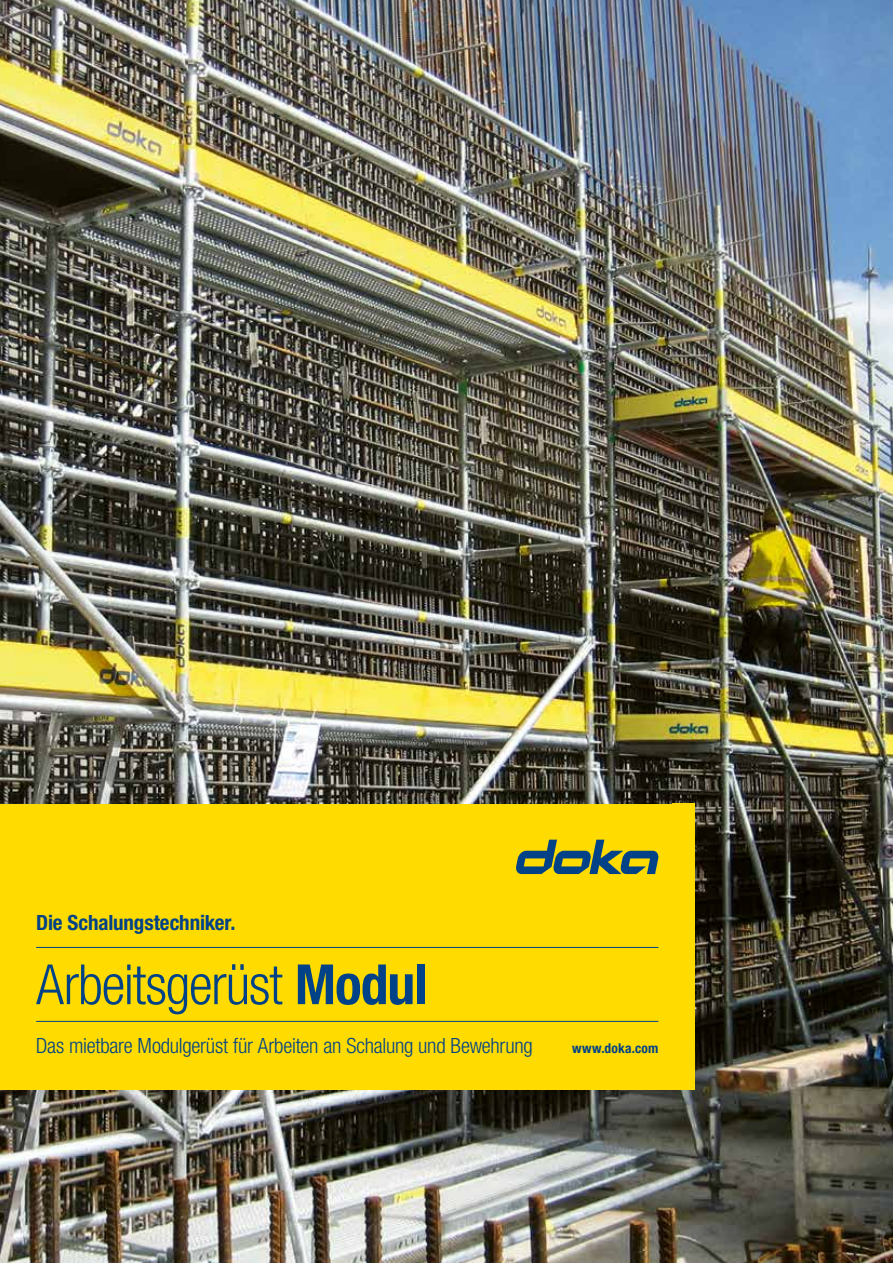
<style>
.page{position:relative;width:893px;height:1263px;background:#fff}
.page>*{position:absolute;margin:0;border:0;box-sizing:border-box;transform-origin:0 0}
.t1{font:300 condensed 55.5px "Helvetica Neue LTW1 G";letter-spacing:-.02em;color:#004287}
.t2{font:300 condensed 21px "Helvetica Neue LTW1 G";letter-spacing:-.015em;color:#004287}
.t3{font:700 condensed 21px "Helvetica Neue LTW1 G";letter-spacing:-.005em;color:#004287}
.t4{font:700 condensed 13.5px "Helvetica Neue LTW1 G";letter-spacing:.015em;color:#004287}
.s1{font-weight:700}
</style>
<div class="page">
<img style="left:0;top:0;width:893px;height:1263px">
<div style="left:0;top:804px;width:694px;height:285px;background:#ffdb00"></div>
<svg style="left:516px;top:840px;width:143px;height:34px"></svg>
<hr style="left:36px;top:947px;width:622px;height:1px;background:#004287">
<hr style="left:36px;top:1021px;width:622px;height:1px;background:#004287">
<p class="t3" style="left:36px;top:910px;width:201px">Die Schalungstechniker.</p>
<h1 class="t1" style="left:36px;top:952px;width:393px">Arbeitsgerüst <span class="s1">Modul</span></h1>
<p class="t2" style="left:36px;top:1034px;width:498px">Das mietbare Modulgerüst für Arbeiten an Schalung und Bewehrung</p>
<p class="t4" style="left:572px;top:1040px;width:88px">www.doka.com</p>
</div>
